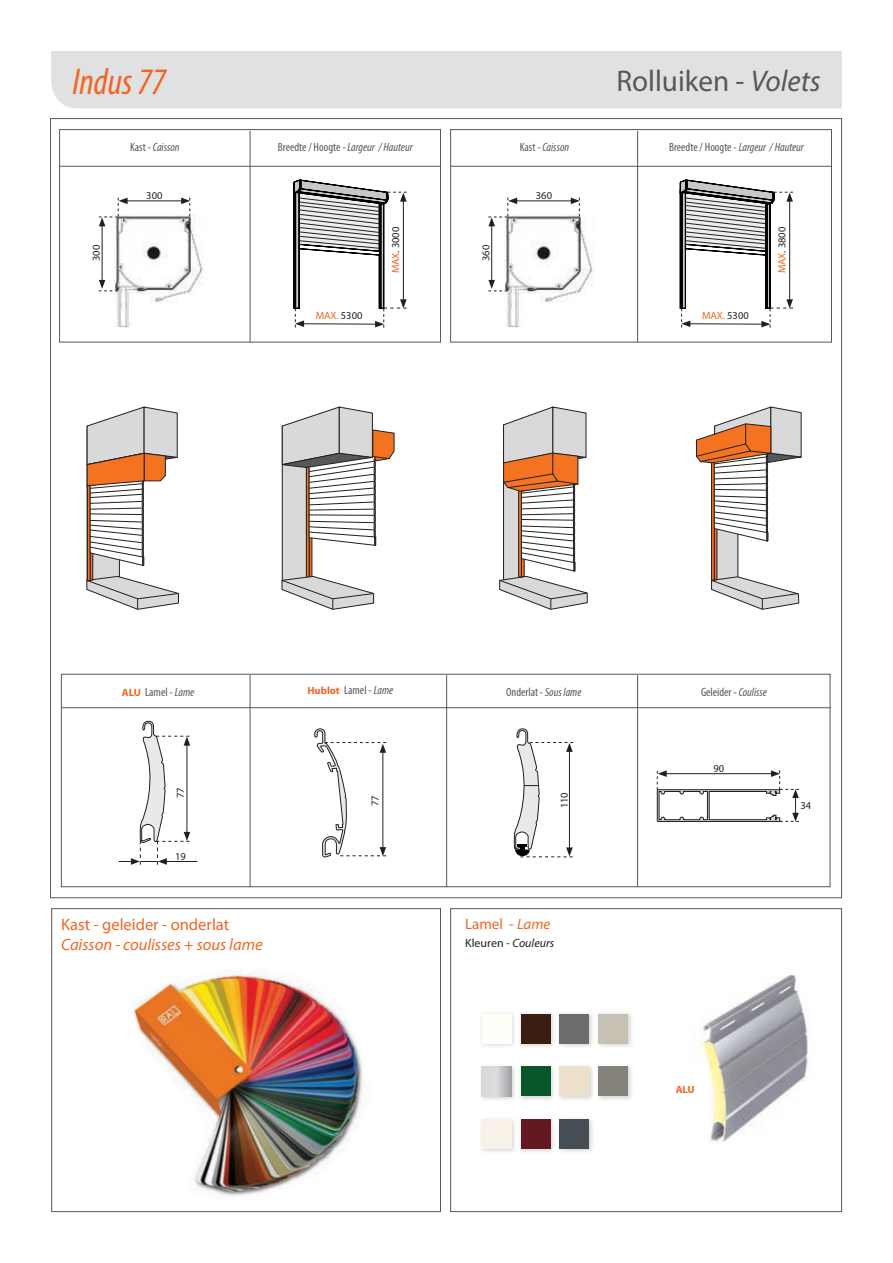
<style>
.page{position:relative;width:893px;height:1263px;background:#fff}
.page>*{position:absolute;margin:0;border:0;box-sizing:border-box;transform-origin:0 0}
.t1{font:italic condensed 37.5px "Myriad Pro";color:#f36421}
.t2{font:30px "Myriad Pro";color:#57585a}
.t3{font:italic 16.5px "Myriad Pro";color:#f36421}
.t4{font:16.5px "Myriad Pro";color:#f36421}
.t5{font:15px "Myriad Pro";color:#f36421}
.t6{font:condensed 12px "Myriad Pro";color:#57585a}
.t7{font:italic condensed 12px "Myriad Pro";color:#57585a}
.t8{font:12px "Myriad Pro";color:#231f20}
.t9{font:10.5px "Myriad Pro";color:#231f20}
.t10{font:700 10.5px "Myriad Pro";color:#f36421}
.t11{font:10.5px "Myriad Pro";color:#f36421}
.s1{font-style:italic}
.s2{font-style:normal}
.s3{color:#231f20}
.s4{color:#f36421}
.s5{font-weight:700;font-stretch:normal;font-size:10.5px;color:#f36421}
.s6{font-weight:400;font-stretch:condensed;font-size:12px;color:#57585a}
.s7{font-weight:400;font-style:italic;font-stretch:condensed;font-size:12px;color:#57585a}
</style>
<div class="page">
<img style="left:122px;top:971px;width:273px;height:242px">
<div style="left:51px;top:51px;width:791px;height:57px;background:#e0e1e3"></div>
<div style="left:51px;top:908px;width:390px;height:304px;border:1px solid #57585a"></div>
<img style="left:700px;top:975px;width:108px;height:168px">
<div style="left:450px;top:908px;width:392px;height:304px;border:1px solid #57585a"></div>
<div style="left:479px;top:1063px;width:38px;height:39px;background:#231f20;opacity:.2"></div>
<svg style="left:482px;top:1066px;width:30px;height:30px"></svg>
<div style="left:479px;top:1116px;width:38px;height:38px;background:#231f20;opacity:.2"></div>
<div style="left:482px;top:1119px;width:30px;height:30px;background:#f8f1e7"></div>
<div style="left:517px;top:1116px;width:39px;height:38px;background:#231f20;opacity:.2"></div>
<div style="left:521px;top:1119px;width:29px;height:30px;background:#641822"></div>
<div style="left:556px;top:1116px;width:39px;height:38px;background:#231f20;opacity:.2"></div>
<div style="left:560px;top:1119px;width:29px;height:30px;background:#444e54"></div>
<div style="left:517px;top:1063px;width:39px;height:39px;background:#231f20;opacity:.2"></div>
<div style="left:521px;top:1066px;width:29px;height:30px;background:#09562d"></div>
<div style="left:479px;top:1010px;width:38px;height:39px;background:#231f20;opacity:.16"></div>
<div style="left:482px;top:1014px;width:30px;height:29px;background:#fffef8"></div>
<div style="left:556px;top:1010px;width:39px;height:39px;background:#231f20;opacity:.2"></div>
<div style="left:560px;top:1014px;width:29px;height:29px;background:#6c6c6c"></div>
<div style="left:556px;top:1063px;width:39px;height:39px;background:#231f20;opacity:.2"></div>
<div style="left:560px;top:1066px;width:29px;height:30px;background:#ede1cb"></div>
<div style="left:517px;top:1010px;width:39px;height:39px;background:#231f20;opacity:.2"></div>
<div style="left:521px;top:1014px;width:29px;height:29px;background:#3a1e10"></div>
<div style="left:595px;top:1010px;width:39px;height:39px;background:#231f20;opacity:.2"></div>
<div style="left:598px;top:1014px;width:30px;height:29px;background:#c7c1b4"></div>
<div style="left:595px;top:1063px;width:39px;height:39px;background:#231f20;opacity:.2"></div>
<div style="left:598px;top:1066px;width:30px;height:30px;background:#84827b"></div>
<img style="left:115px;top:214px;width:89px;height:114px">
<hr style="left:125px;top:201px;width:59px;height:1px;background:#231f20">
<svg style="left:181px;top:198px;width:9px;height:19px"></svg>
<hr style="left:102px;top:224px;width:1px;height:58px;background:#231f20">
<svg style="left:99px;top:280px;width:19px;height:11px"></svg>
<svg style="left:99px;top:198px;width:29px;height:28px"></svg>
<img style="left:504px;top:214px;width:90px;height:114px">
<hr style="left:515px;top:201px;width:58px;height:1px;background:#231f20">
<svg style="left:571px;top:198px;width:9px;height:19px"></svg>
<hr style="left:491px;top:224px;width:1px;height:58px;background:#231f20">
<svg style="left:488px;top:280px;width:19px;height:11px"></svg>
<svg style="left:488px;top:198px;width:29px;height:28px"></svg>
<div style="left:379px;top:201px;width:3px;height:107px;background:#fff;border:1px solid #000"></div>
<svg style="left:296px;top:256px;width:3px;height:52px"></svg>
<div style="left:381px;top:201px;width:3px;height:107px;border:1px solid #000"></div>
<div style="left:294px;top:190px;width:2px;height:119px;background:#fff;border:1px solid #000"></div>
<div style="left:294px;top:190px;width:2px;height:118px;background:#fff;border:1px solid #000"></div>
<div style="left:380px;top:203px;width:1px;height:106px;border:1px solid #000"></div>
<hr style="left:403px;top:199px;width:1px;height:103px;background:#231f20">
<hr style="left:302px;top:323px;width:75px;height:1px;background:#231f20">
<svg style="left:295px;top:308px;width:9px;height:19px"></svg>
<svg style="left:293px;top:165px;width:114px;height:91px"></svg>
<svg style="left:375px;top:299px;width:32px;height:29px"></svg>
<hr style="left:765px;top:201px;width:4px;height:107px;background:#000">
<svg style="left:682px;top:256px;width:4px;height:52px"></svg>
<div style="left:767px;top:201px;width:3px;height:107px;border:1px solid #000"></div>
<div style="left:680px;top:190px;width:2px;height:119px;background:#fff;border:1px solid #000"></div>
<div style="left:680px;top:190px;width:2px;height:118px;background:#fff;border:1px solid #000"></div>
<hr style="left:789px;top:199px;width:1px;height:103px;background:#231f20">
<hr style="left:688px;top:323px;width:76px;height:1px;background:#231f20">
<svg style="left:681px;top:308px;width:9px;height:19px"></svg>
<svg style="left:680px;top:165px;width:113px;height:91px"></svg>
<svg style="left:761px;top:299px;width:32px;height:29px"></svg>
<div style="left:59px;top:129px;width:382px;height:213px;border:1px solid #57585a"></div>
<div style="left:450px;top:129px;width:382px;height:213px;border:1px solid #57585a"></div>
<hr style="left:250px;top:131px;width:1px;height:211px;background:#57585a">
<hr style="left:637px;top:131px;width:1px;height:211px;background:#57585a">
<hr style="left:59px;top:166px;width:382px;height:1px;background:#57585a">
<hr style="left:450px;top:166px;width:382px;height:1px;background:#57585a">
<svg style="left:696px;top:406px;width:106px;height:204px"></svg>
<svg style="left:499px;top:406px;width:89px;height:204px"></svg>
<svg style="left:281px;top:406px;width:114px;height:204px"></svg>
<svg style="left:86px;top:406px;width:93px;height:204px"></svg>
<div style="left:61px;top:674px;width:769px;height:213px;border:1px solid #57585a"></div>
<hr style="left:250px;top:675px;width:1px;height:212px;background:#57585a">
<hr style="left:637px;top:675px;width:1px;height:212px;background:#57585a">
<hr style="left:446px;top:675px;width:1px;height:212px;background:#57585a">
<hr style="left:62px;top:707px;width:769px;height:1px;background:#57585a">
<hr style="left:164px;top:861px;width:33px;height:1px;background:#231f20">
<svg style="left:119px;top:721px;width:71px;height:144px"></svg>
<svg style="left:514px;top:728px;width:59px;height:129px"></svg>
<svg style="left:657px;top:770px;width:142px;height:52px"></svg>
<svg style="left:314px;top:728px;width:72px;height:130px"></svg>
<p class="t1" style="left:72px;top:59px;width:95px">Indus 77</p>
<p class="t2" style="left:616px;top:62px;width:206px">Rolluiken - <span class="s1">Volets</span></p>
<p class="t9" style="left:90px;top:261px;width:18px;rotate:-90deg">300</p>
<p class="t7" style="left:130px;top:140px;width:51px"><span class="s2">Kast -</span> Caisson</p>
<p class="t6" style="left:278px;top:140px;width:136px">Breedte / Hoogte - <span class="s1">Largeur / Hauteur</span></p>
<p class="t7" style="left:520px;top:140px;width:51px"><span class="s2">Kast -</span> Caisson</p>
<p class="t6" style="left:669px;top:140px;width:136px">Breedte / Hoogte - <span class="s1">Largeur / Hauteur</span></p>
<p class="t9" style="left:146px;top:189px;width:18px">300</p>
<p class="t9" style="left:536px;top:189px;width:18px">360</p>
<p class="t11" style="left:316px;top:309px;width:48px">MAX. <span class="s3">5300</span></p>
<p class="t9" style="left:389px;top:273px;width:48px;rotate:-90deg"><span class="s4">MAX</span>. 3000</p>
<p class="t9" style="left:479px;top:261px;width:18px;rotate:-90deg">360</p>
<p class="t11" style="left:702px;top:309px;width:48px">MAX. <span class="s3">5300</span></p>
<p class="t9" style="left:775px;top:273px;width:48px;rotate:-90deg"><span class="s4">MAX</span>. 3800</p>
<p class="t6" style="left:122px;top:685px;width:74px"><span class="s5">ALU</span> Lamel - <span class="s1">Lame</span></p>
<p class="t10" style="left:307px;top:684px;width:87px">Hublot <span class="s6">Lamel -</span> <span class="s7">Lame</span></p>
<p class="t6" style="left:506px;top:685px;width:77px">Onderlat - <span class="s1">Sous lame</span></p>
<p class="t6" style="left:701px;top:685px;width:67px">Geleider - <span class="s1">Coulisse</span></p>
<p class="t9" style="left:174px;top:798px;width:12px;rotate:-90deg">77</p>
<p class="t9" style="left:175px;top:849px;width:12px">19</p>
<p class="t9" style="left:369px;top:806px;width:12px;rotate:-90deg">77</p>
<p class="t9" style="left:558px;top:808px;width:18px;rotate:-90deg">110</p>
<p class="t9" style="left:713px;top:762px;width:12px">90</p>
<p class="t9" style="left:800px;top:799px;width:12px">34</p>
<p class="t4" style="left:61px;top:914px;width:170px">Kast - geleider - onderlat</p>
<p class="t3" style="left:61px;top:934px;width:203px">Caisson - coulisses + sous lame</p>
<p class="t5" style="left:465px;top:915px;width:87px">Lamel - <span class="s1">Lame</span></p>
<p class="t8" style="left:465px;top:936px;width:91px">Kleuren - <span class="s1">Couleurs</span></p>
<p class="t10" style="left:676px;top:1082px;width:21px">ALU</p>
</div>
